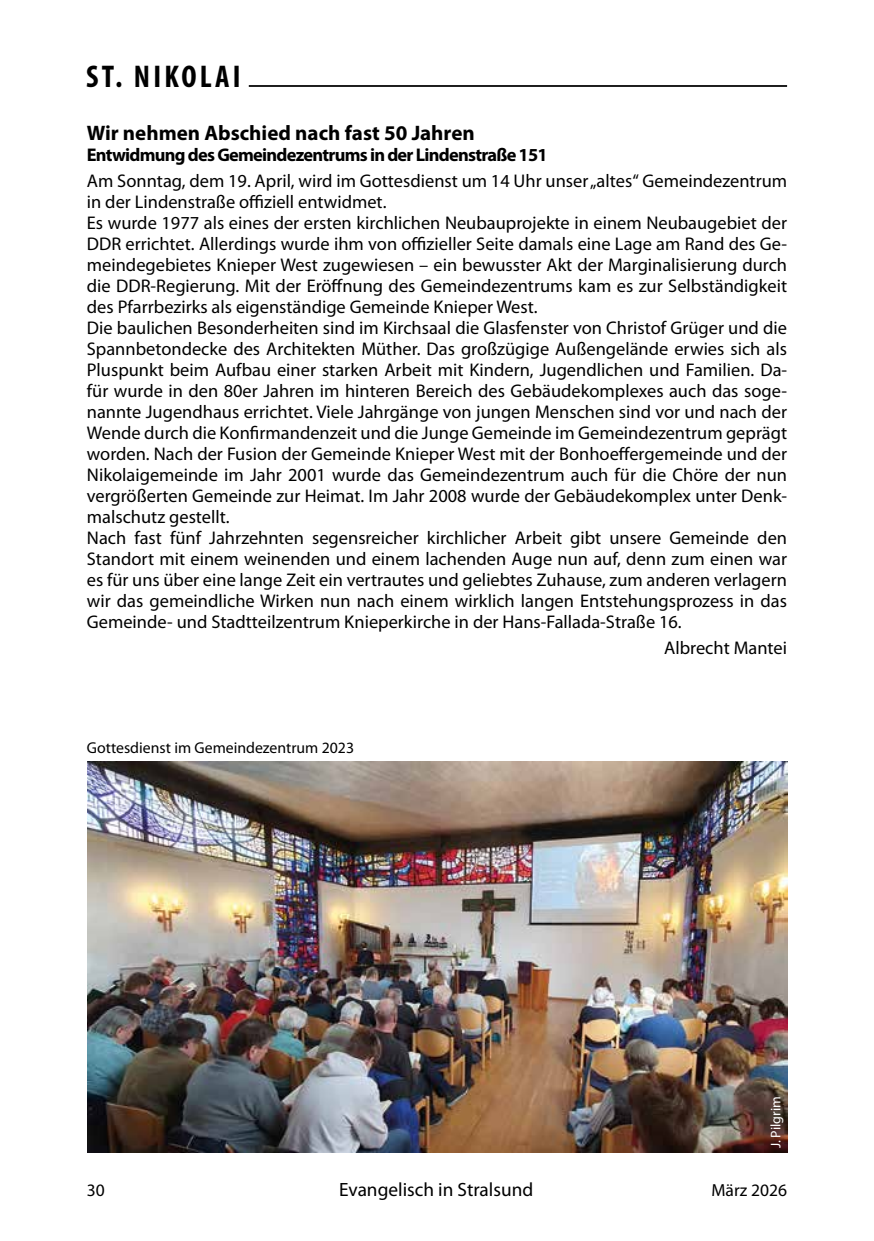
<style>
.page{position:relative;width:874px;height:1241px;background:#fff}
.page>*{position:absolute;margin:0;border:0;box-sizing:border-box;transform-origin:0 0}
.t1{font:700 condensed 31.5px "Myriad Pro";letter-spacing:.1em;color:#000}
.t2{font:700 21px "Myriad Pro";color:#000}
.t3{font:19.25px "Myriad Pro";color:#000}
.t4{font:18.38px/21px "Myriad Pro";color:#000}
.t5{font:700 18.38px "Myriad Pro";letter-spacing:-.04em;color:#000}
.t6{font:17.5px "Myriad Pro";color:#000}
.t7{font:15.75px "Myriad Pro";color:#000}
.t8{font:14px "Myriad Pro";color:#fff}
</style>
<div class="page">
<hr style="left:249px;top:85px;width:537px;height:2px;background:#000">
<img style="left:87px;top:761px;width:699px;height:390px">
<h1 class="t1" style="left:86px;top:59px;width:156px">ST. NIKOLAI</h1>
<p class="t2" style="left:87px;top:121px;width:389px">Wir nehmen Abschied nach fast 50 Jahren</p>
<p class="t5" style="left:87px;top:144px;width:462px">Entwidmung des Gemeindezentrums in der Lindenstraße 151</p>
<p class="t4" style="left:87px;top:170px;width:701px">Am Sonntag, dem 19. April, wird im Gottesdienst um 14 Uhr unser „altes“ Gemeindezentrum in der Lindenstraße offiziell entwidmet.<br>Es wurde 1977 als eines der ersten kirchlichen Neubauprojekte in einem Neubaugebiet der DDR errichtet. Allerdings wurde ihm von offizieller Seite damals eine Lage am Rand des Ge&shy;meindegebietes Knieper West zugewiesen – ein bewusster Akt der Marginalisierung durch die DDR-Regierung. Mit der Eröffnung des Gemeindezentrums kam es zur Selbständigkeit des Pfarrbezirks als eigenständige Gemeinde Knieper West.<br>Die baulichen Besonderheiten sind im Kirchsaal die Glasfenster von Christof Grüger und die Spannbetondecke des Architekten Müther. Das großzügige Außengelände erwies sich als Pluspunkt beim Aufbau einer starken Arbeit mit Kindern, Jugendlichen und Familien. Da&shy;für wurde in den 80er Jahren im hinteren Bereich des Gebäudekomplexes auch das soge&shy;nannte Jugendhaus errichtet. Viele Jahrgänge von jungen Menschen sind vor und nach der Wende durch die Konfirmandenzeit und die Junge Gemeinde im Gemeindezentrum geprägt worden. Nach der Fusion der Gemeinde Knieper West mit der Bonhoeffergemeinde und der Nikolaigemeinde im Jahr 2001 wurde das Gemeindezentrum auch für die Chöre der nun vergrößerten Gemeinde zur Heimat. Im Jahr 2008 wurde der Gebäudekomplex unter Denk&shy;malschutz gestellt.<br>Nach fast fünf Jahrzehnten segensreicher kirchlicher Arbeit gibt unsere Gemeinde den Standort mit einem weinenden und einem lachenden Auge nun auf, denn zum einen war es für uns über eine lange Zeit ein vertrautes und geliebtes Zuhause, zum anderen verlagern wir das gemeindliche Wirken nun nach einem wirklich langen Entstehungsprozess in das Gemeinde- und Stadtteilzentrum Knieperkirche in der Hans-Fallada-Straße 16.</p>
<p class="t4" style="left:664px;top:637px;width:124px">Albrecht Mantei</p>
<p class="t7" style="left:87px;top:738px;width:268px">Gottesdienst im Gemeindezentrum 2023</p>
<p class="t8" style="left:767px;top:1148px;width:54px;rotate:-90deg">J. Pilgrim</p>
<p class="t6" style="left:87px;top:1180px;width:19px">30</p>
<p class="t3" style="left:339px;top:1178px;width:195px">Evangelisch in Stralsund</p>
<p class="t6" style="left:711px;top:1180px;width:77px">März 2026</p>
</div>
